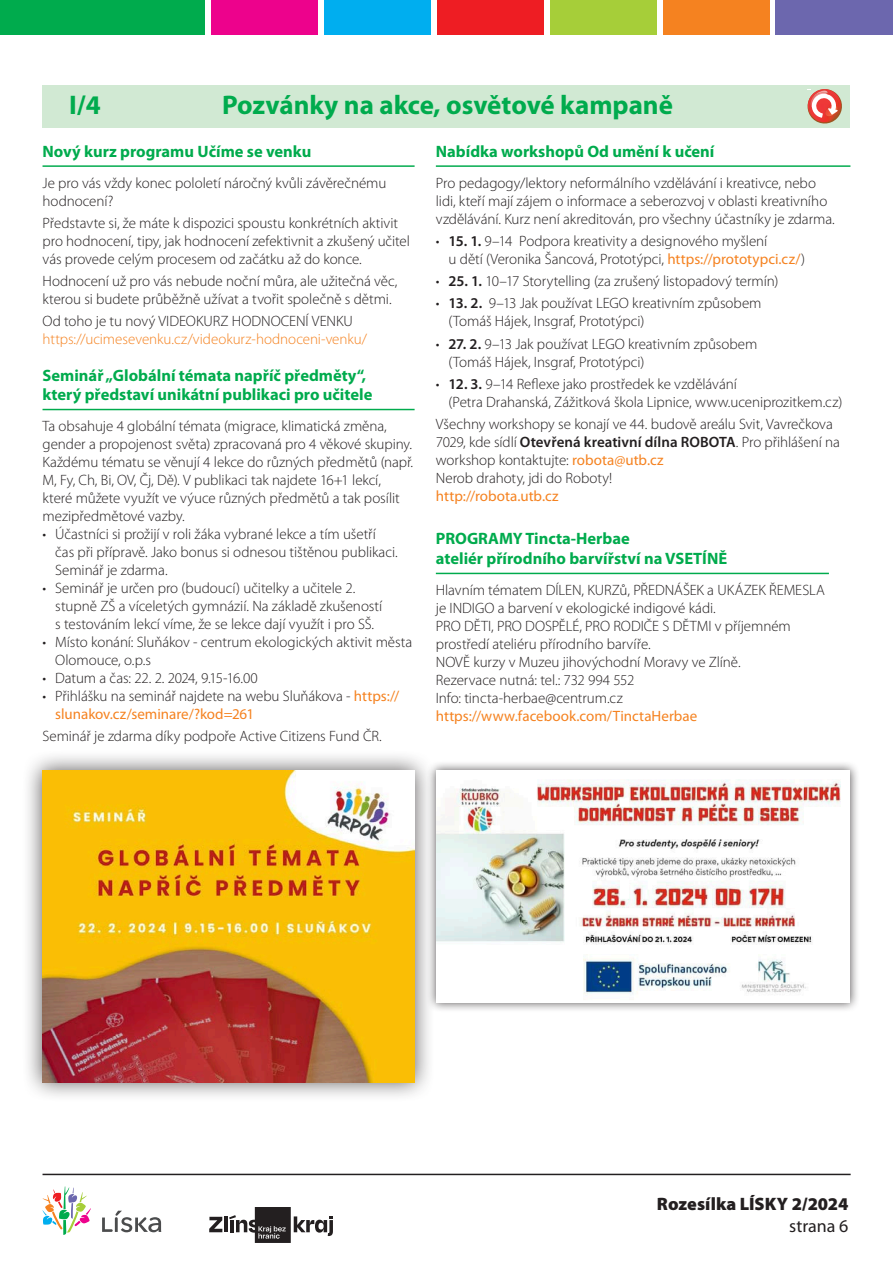
<style>
.page{position:relative;width:893px;height:1263px;background:#fff}
.page>*{position:absolute;margin:0;border:0;box-sizing:border-box;transform-origin:0 0}
.nadpis{font:700 27px "Myriad Pro";color:#00ab4d}
.t1{font:900 18px "Myriad Pro";color:#231f20}
.t2{font:18px "Myriad Pro";color:#231f20}
.podtržený_podnadpis{font:700 16.5px/19.8px "Myriad Pro";color:#00ab4d}
.text{font:300 15px/18px "Myriad Pro";letter-spacing:-.005em;color:#231f20}
.text-2{font:300 15px "Myriad Pro";color:#f58220}
.odkaz_web{font:15px "Myriad Pro";color:#f58220}
.text-3{font:15px "Myriad Pro";color:#f58220}
.s1{font-weight:400;color:#f58220}
.s2{font-weight:600}
</style>
<div class="page">
<div style="left:0;top:0;width:205px;height:34px;background:#00ab4d"></div>
<div style="left:211px;top:0;width:107px;height:34px;background:#ed028c"></div>
<div style="left:324px;top:0;width:107px;height:34px;background:#00aeef"></div>
<div style="left:437px;top:0;width:107px;height:34px;background:#ee1d23"></div>
<div style="left:550px;top:0;width:107px;height:34px;background:#a6ce39"></div>
<div style="left:663px;top:0;width:107px;height:34px;background:#f58220"></div>
<div style="left:776px;top:0;width:117px;height:34px;background:#6c67ae"></div>
<svg style="left:102px;top:1211px;width:59px;height:21px"></svg>
<svg style="left:43px;top:1186px;width:48px;height:49px"></svg>
<hr style="left:43px;top:1174px;width:808px;height:1px;background:#231f20">
<svg style="left:209px;top:1217px;width:13px;height:15px"></svg>
<hr style="left:224px;top:1216px;width:4px;height:16px;background:#231f20">
<svg style="left:229px;top:1207px;width:104px;height:36px"></svg>
<div style="left:43px;top:85px;width:807px;height:43px;background:#d1e9d3"></div>
<svg style="left:807px;top:89px;width:35px;height:35px"></svg>
<hr style="left:43px;top:165px;width:372px;height:2px;background:#00ab4d">
<hr style="left:43px;top:409px;width:372px;height:1px;background:#00ab4d">
<hr style="left:436px;top:165px;width:414px;height:2px;background:#00ab4d">
<div style="left:22px;top:750px;width:413px;height:353px;background:#231f20;opacity:.75"></div>
<img style="left:43px;top:770px;width:372px;height:312px">
<hr style="left:436px;top:573px;width:393px;height:1px;background:#00ab4d">
<div style="left:427px;top:760px;width:432px;height:252px;background:#231f20;opacity:.75"></div>
<img style="left:437px;top:770px;width:413px;height:232px">
<p class="nadpis" style="left:69px;top:88px;width:33px">I/4</p>
<p class="nadpis" style="left:222px;top:88px;width:452px">Pozvánky na akce, osvětové kampaně</p>
<p class="podtržený_podnadpis" style="left:43px;top:141px;width:271px">Nový kurz programu Učíme se venku</p>
<p class="text" style="left:43px;top:173px;width:345px">Je pro vás vždy konec pololetí náročný kvůli závěrečnému hodnocení?</p>
<p class="text" style="left:43px;top:214px;width:369px">Představte si, že máte k dispozici spoustu konkrétních aktivit pro hodnocení, tipy, jak hodnocení zefektivnit a zkušený učitel vás provede celým procesem od začátku až do konce.</p>
<p class="text" style="left:43px;top:272px;width:356px">Hodnocení už pro vás nebude noční můra, ale užitečná věc, kterou si budete průběžně užívat a tvořit společně s dětmi.</p>
<p class="text" style="left:43px;top:312px;width:312px">Od toho je tu nový VIDEOKURZ HODNOCENÍ VENKU</p>
<p class="text-2" style="left:43px;top:330px;width:326px">https://ucimesevenku.cz/videokurz-hodnoceni-venku/</p>
<p class="podtržený_podnadpis" style="left:43px;top:365px;width:331px">Seminář „Globální témata napříč předměty“, který představí unikátní publikaci pro učitele</p>
<p class="text" style="left:43px;top:417px;width:372px">Ta obsahuje 4 globální témata (migrace, klimatická změna, gender a propojenost světa) zpracovaná pro 4 věkové skupiny.<br>Každému tématu se věnují 4 lekce do různých předmětů (např.<br>M, Fy, Ch, Bi, OV, Čj, Dě). V publikaci tak najdete 16+1 lekcí, které můžete využít ve výuce různých předmětů a tak posílit mezipředmětové vazby.</p>
<p class="text" style="left:55px;top:525px;width:344px;text-indent:-13px">• Účastníci si prožijí v roli žáka vybrané lekce a tím ušetří čas při přípravě. Jako bonus si odnesou tištěnou publikaci.<br>Seminář je zdarma.</p>
<p class="text" style="left:55px;top:579px;width:329px;text-indent:-13px">• Seminář je určen pro (budoucí) učitelky a učitele 2. stupně ZŠ a víceletých gymnázií. Na základě zkušeností s testováním lekcí víme, že se lekce dají využít i pro SŠ.</p>
<p class="text" style="left:55px;top:633px;width:359px;text-indent:-13px">• Místo konání: Sluňákov - centrum ekologických aktivit města<br>Olomouce, o.p.s</p>
<p class="text" style="left:43px;top:669px;width:217px">• Datum a čas: 22. 2. 2024, 9.15-16.00</p>
<p class="text" style="left:55px;top:687px;width:346px;text-indent:-13px">• Přihlášku na seminář najdete na webu Sluňákova - <span class="s1">https:// slunakov.cz/seminare/?kod=261</span></p>
<p class="text" style="left:43px;top:727px;width:341px">Seminář je zdarma díky podpoře Active Citizens Fund ČR.</p>
<p class="podtržený_podnadpis" style="left:436px;top:141px;width:280px">Nabídka workshopů Od umění k učení</p>
<p class="text" style="left:436px;top:173px;width:400px">Pro pedagogy/lektory neformálního vzdělávání i kreativce, nebo lidi, kteří mají zájem o informace a seberozvoj v oblasti kreativního vzdělávání. Kurz není akreditován, pro všechny účastníky je zdarma.</p>
<p class="text" style="left:449px;top:232px;width:358px;text-indent:-13px">• <span class="s2">15. 1.</span> 9–14 Podpora kreativity a designového myšlení<br>u dětí (Veronika Šancová, Prototýpci, <span class="s1">https://prototypci.cz/</span>)</p>
<p class="text" style="left:436px;top:272px;width:344px">• <span class="s2">25. 1.</span> 10–17 Storytelling (za zrušený listopadový termín)</p>
<p class="text" style="left:449px;top:294px;width:314px;text-indent:-13px">• <span class="s2">13. 2.</span> 9–13 Jak používat LEGO kreativním způsobem (Tomáš Hájek, Insgraf, Prototýpci)</p>
<p class="text" style="left:449px;top:334px;width:310px;text-indent:-13px">• <span class="s2">27. 2.</span> 9–13 Jak používat LEGO kreativním způsobem (Tomáš Hájek, Insgraf, Prototýpci)</p>
<p class="text" style="left:449px;top:375px;width:395px;text-indent:-13px">• <span class="s2">12. 3.</span> 9–14 Reflexe jako prostředek ke vzdělávání<br>(Petra Drahanská, Zážitková škola Lipnice, www.uceniprozitkem.cz)</p>
<p class="text" style="left:436px;top:415px;width:405px">Všechny workshopy se konají ve 44. budově areálu Svit, Vavrečkova<br>7029, kde sídlí <span class="s2">Otevřená kreativní dílna ROBOTA</span>. Pro přihlášení na workshop kontaktujte: <span class="s1">robota@utb.cz</span></p>
<p class="text" style="left:436px;top:469px;width:178px">Nerob drahoty, jdi do Roboty!</p>
<p class="text-3" style="left:436px;top:487px;width:124px">http://robota.utb.cz</p>
<p class="podtržený_podnadpis" style="left:436px;top:528px;width:195px">PROGRAMY Tincta-Herbae</p>
<p class="podtržený_podnadpis" style="left:436px;top:548px;width:293px">ateliér přírodního barvířství na VSETÍNĚ</p>
<p class="text" style="left:436px;top:581px;width:390px">Hlavním tématem DÍLEN, KURZů, PŘEDNÁŠEK a UKÁZEK ŘEMESLA je INDIGO a barvení v ekologické indigové kádi.</p>
<p class="text" style="left:436px;top:617px;width:357px">PRO DĚTI, PRO DOSPĚLÉ, PRO RODIČE S DĚTMI v příjemném prostředí ateliéru přírodního barvíře.</p>
<p class="text" style="left:436px;top:653px;width:306px">NOVĚ kurzy v Muzeu jihovýchodní Moravy ve Zlíně.</p>
<p class="text" style="left:436px;top:671px;width:200px">Rezervace nutná: tel.: 732 994 552</p>
<p class="text" style="left:436px;top:689px;width:188px">Info: tincta-herbae@centrum.cz</p>
<p class="odkaz_web" style="left:436px;top:707px;width:263px">https://www.facebook.com/TinctaHerbae</p>
<p class="t1" style="left:657px;top:1192px;width:193px">Rozesílka LÍSKY 2/2024</p>
<p class="t2" style="left:789px;top:1215px;width:61px">strana 6</p>
</div>
